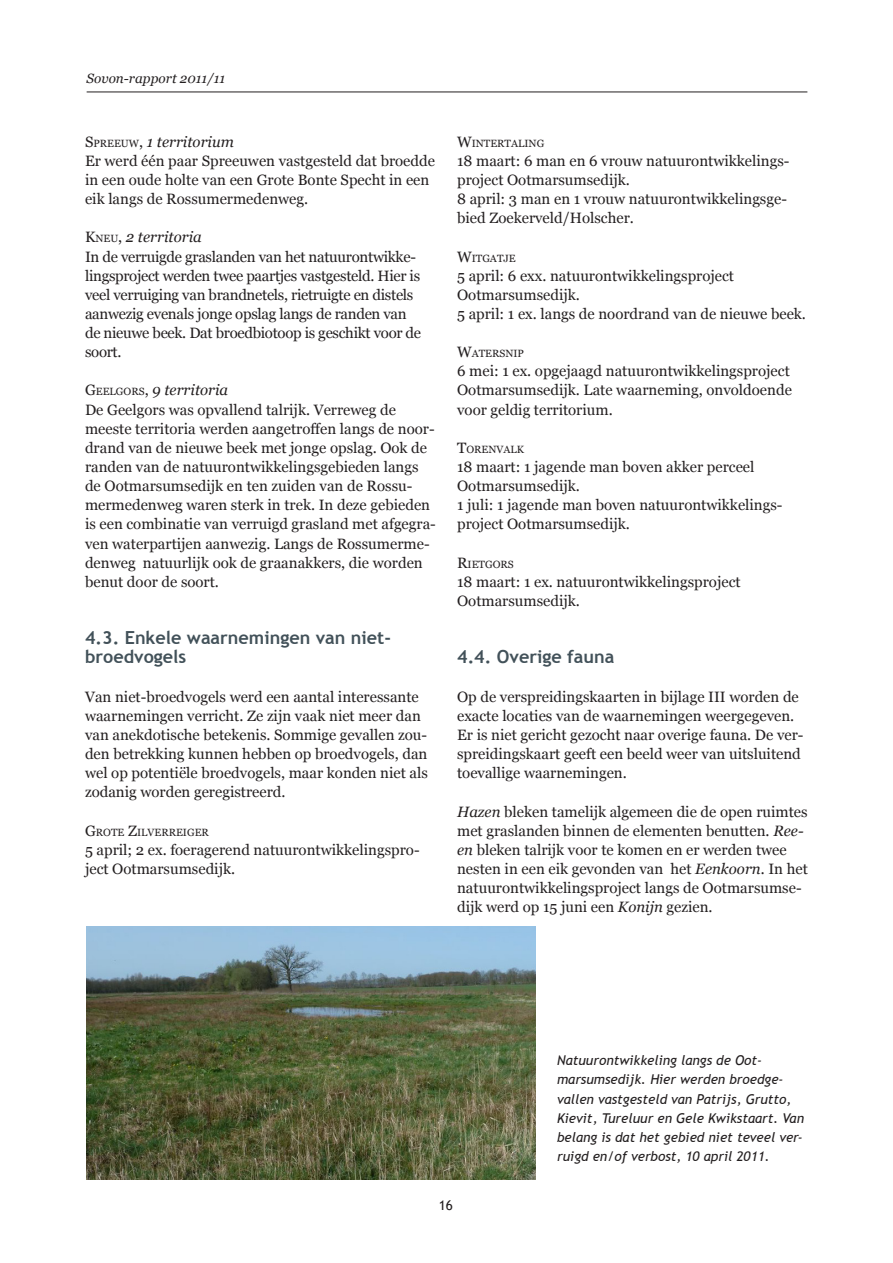
<style>
.page{position:relative;width:893px;height:1263px;background:#fff}
.page>*{position:absolute;margin:0;border:0;box-sizing:border-box;transform-origin:0 0}
.paragraaf{font:700 18px/19.2px "Trebuchet MS";color:#425159}
.lopende_tekst{font:15px/19.2px "Georgia";color:#231f20}
.lopende_tekst-2{font:15px/19.2px "Georgia";letter-spacing:-.02em;color:#231f20}
.lopende_tekst-3{font:italic 15px "Georgia";color:#231f20}
.onderschrift_bijschr{font:italic 13.5px/19.2px "Trebuchet MS";color:#231f20}
.t1{font:italic 13.5px "Georgia";color:#231f20}
.t2{font:13.5px "Trebuchet MS";color:#231f20}
.lopende_tekst-4{font:10.5px "Georgia";color:#231f20}
.s1{font-style:normal}
.s2{font-style:normal;font-size:10.5px}
.s3{font-size:15px}
.s4{font-style:italic}
</style>
<div class="page">
<hr style="left:87px;top:92px;width:720px;height:1px;background:#231f20">
<img style="left:87px;top:926px;width:449px;height:253px">
<p class="t1" style="left:87px;top:70px;width:140px">Sovon-rapport 2011/11</p>
<p class="lopende_tekst-3" style="left:85px;top:132px;width:150px"><span class="s1">S</span><span class="s2">PREEUW</span><span class="s1">,</span> 1 territorium</p>
<p class="lopende_tekst" style="left:85px;top:151px;width:351px">Er werd één paar Spreeuwen vastgesteld dat broedde in een oude holte van een Grote Bonte Specht in een eik langs de Rossumermedenweg.</p>
<p class="lopende_tekst-3" style="left:85px;top:228px;width:118px"><span class="s1">K</span><span class="s2">NEU</span><span class="s1">,</span> 2 territoria</p>
<p class="lopende_tekst-2" style="left:85px;top:247px;width:338px">In de verruigde graslanden van het natuurontwikke&shy;lingsproject werden twee paartjes vastgesteld. Hier is veel verruiging van brandnetels, rietruigte en distels aanwezig evenals jonge opslag langs de randen van de nieuwe beek. Dat broedbiotoop is geschikt voor de soort.</p>
<p class="lopende_tekst-3" style="left:85px;top:381px;width:145px"><span class="s1">G</span><span class="s2">EELGORS</span><span class="s1">,</span> 9 territoria</p>
<p class="lopende_tekst" style="left:85px;top:400px;width:352px">De Geelgors was opvallend talrijk. Verreweg de meeste territoria werden aangetroffen langs de noor&shy;drand van de nieuwe beek met jonge opslag. Ook de randen van de natuurontwikkelingsgebieden langs de Ootmarsumsedijk en ten zuiden van de Rossu&shy;mermedenweg waren sterk in trek. In deze gebieden is een combinatie van verruigd grasland met afgegra&shy;ven waterpartijen aanwezig. Langs de Rossumerme&shy;denweg natuurlijk ook de graanakkers, die worden benut door de soort.</p>
<p class="paragraaf" style="left:85px;top:628px;width:307px">4.3. Enkele waarnemingen van niet&shy;broedvogels</p>
<p class="lopende_tekst" style="left:85px;top:687px;width:344px">Van niet-broedvogels werd een aantal interessante waarnemingen verricht. Ze zijn vaak niet meer dan van anekdotische betekenis. Sommige gevallen zou&shy;den betrekking kunnen hebben op broedvogels, dan wel op potentiële broedvogels, maar konden niet als zodanig worden geregistreerd.</p>
<p class="lopende_tekst-4" style="left:85px;top:826px;width:125px"><span class="s3">G</span>ROTE <span class="s3">Z</span>ILVERREIGER</p>
<p class="lopende_tekst" style="left:85px;top:840px;width:336px">5 april; 2 ex. foeragerend natuurontwikkelingspro&shy;ject Ootmarsumsedijk.</p>
<p class="lopende_tekst-4" style="left:457px;top:137px;width:88px"><span class="s3">W</span>INTERTALING</p>
<p class="lopende_tekst" style="left:457px;top:151px;width:334px">18 maart: 6 man en 6 vrouw natuurontwikkelings&shy;project Ootmarsumsedijk.</p>
<p class="lopende_tekst" style="left:457px;top:190px;width:331px">8 april: 3 man en 1 vrouw natuurontwikkelingsge&shy;bied Zoekerveld/Holscher.</p>
<p class="lopende_tekst-4" style="left:457px;top:252px;width:60px"><span class="s3">W</span>ITGATJE</p>
<p class="lopende_tekst" style="left:457px;top:266px;width:278px">5 april: 6 exx. natuurontwikkelingsproject</p>
<p class="lopende_tekst" style="left:457px;top:285px;width:124px">Ootmarsumsedijk.</p>
<p class="lopende_tekst" style="left:457px;top:304px;width:350px">5 april: 1 ex. langs de noordrand van de nieuwe beek.</p>
<p class="lopende_tekst-4" style="left:457px;top:347px;width:68px"><span class="s3">W</span>ATERSNIP</p>
<p class="lopende_tekst" style="left:457px;top:362px;width:336px">6 mei: 1 ex. opgejaagd natuurontwikkelingsproject<br>Ootmarsumsedijk. Late waarneming, onvoldoende voor geldig territorium.</p>
<p class="lopende_tekst-4" style="left:457px;top:443px;width:69px"><span class="s3">T</span>ORENVALK</p>
<p class="lopende_tekst" style="left:457px;top:458px;width:299px">18 maart: 1 jagende man boven akker perceel</p>
<p class="lopende_tekst" style="left:457px;top:477px;width:124px">Ootmarsumsedijk.</p>
<p class="lopende_tekst" style="left:457px;top:496px;width:327px">1 juli: 1 jagende man boven natuurontwikkelings&shy;project Ootmarsumsedijk.</p>
<p class="lopende_tekst-4" style="left:457px;top:558px;width:58px"><span class="s3">R</span>IETGORS</p>
<p class="lopende_tekst" style="left:457px;top:572px;width:285px">18 maart: 1 ex. natuurontwikkelingsproject</p>
<p class="lopende_tekst" style="left:457px;top:591px;width:124px">Ootmarsumsedijk.</p>
<p class="paragraaf" style="left:457px;top:647px;width:159px">4.4. Overige fauna</p>
<p class="lopende_tekst" style="left:457px;top:687px;width:348px">Op de verspreidingskaarten in bijlage III worden de exacte locaties van de waarnemingen weergegeven.<br>Er is niet gericht gezocht naar overige fauna. De ver&shy;spreidingskaart geeft een beeld weer van uitsluitend toevallige waarnemingen.</p>
<p class="lopende_tekst" style="left:457px;top:802px;width:352px"><span class="s4">Hazen</span> bleken tamelijk algemeen die de open ruimtes met graslanden binnen de elementen benutten. <span class="s4">Ree&shy;ën</span> bleken talrijk voor te komen en er werden twee nesten in een eik gevonden van het <span class="s4">Eenkoorn.</span> In het natuurontwikkelingsproject langs de Ootmarsumse&shy;dijk werd op 15 juni een <span class="s4">Konijn</span> gezien.</p>
<p class="onderschrift_bijschr" style="left:557px;top:1051px;width:249px">Natuurontwikkeling langs de Oot&shy;marsumsedijk. Hier werden broedge&shy;vallen vastgesteld van Patrijs, Grutto, Kievit, Tureluur en Gele Kwikstaart. Van belang is dat het gebied niet teveel ver&shy;ruigd en/of verbost, 10 april 2011.</p>
<p class="t2" style="left:439px;top:1197px;width:16px">16</p>
</div>
